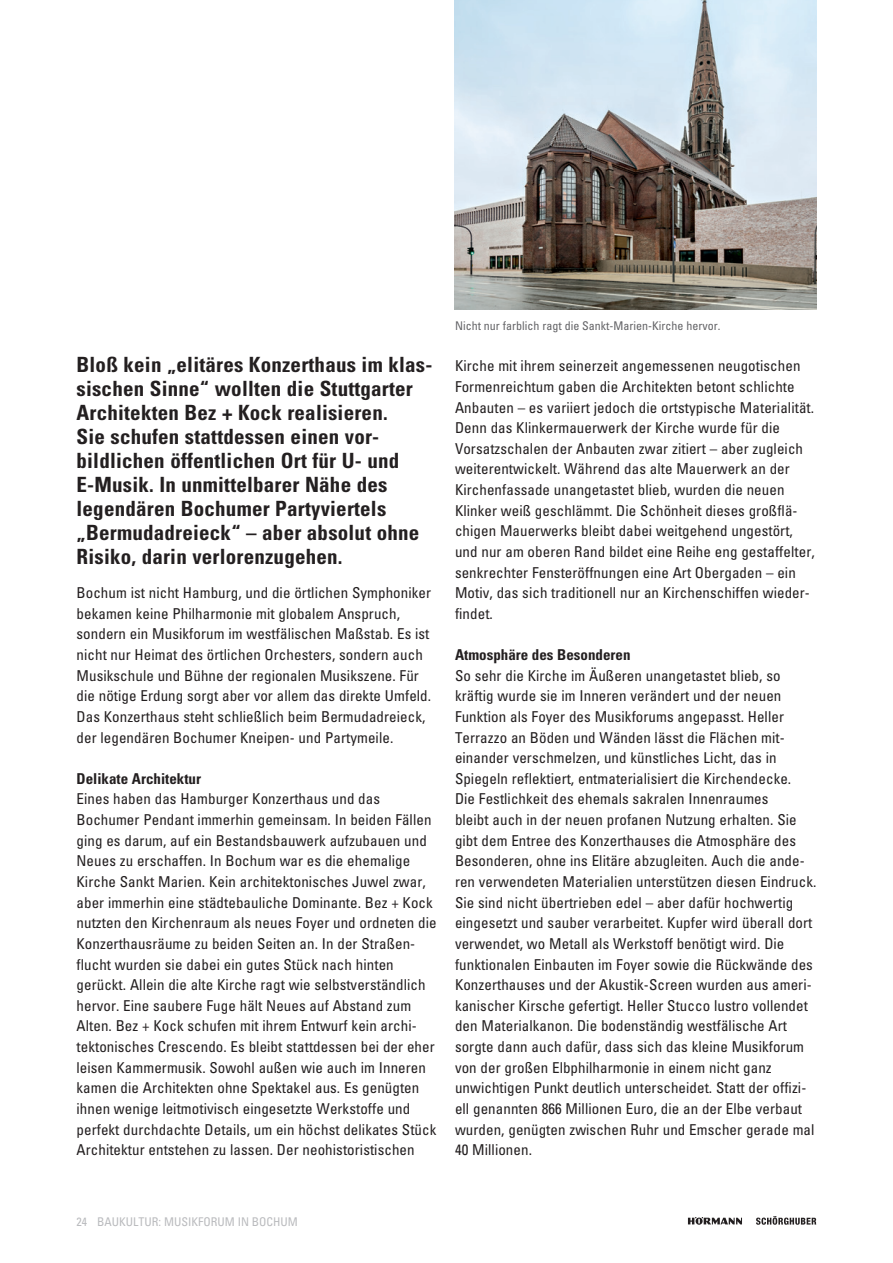
<style>
.page{position:relative;width:893px;height:1263px;background:#fff}
.page>*{position:absolute;margin:0;border:0;box-sizing:border-box;transform-origin:0 0}
.t1{font:700 condensed 21px/24px "Univers LT Std";letter-spacing:.01em;color:#231f20}
.t2{font:condensed 15px/20.7px "Univers LT Std";letter-spacing:.005em;color:#231f20}
.t3{font:700 condensed 15px "Univers LT Std";color:#231f20}
.t4{font:condensed 12px "Univers LT Std";color:#636366}
.t5{font:condensed 12px "Univers LT Std";color:#babbbe}
</style>
<div class="page">
<svg style="left:688px;top:1217px;width:54px;height:8px"></svg>
<svg style="left:756px;top:1216px;width:60px;height:9px"></svg>
<img style="left:455px;top:0;width:361px;height:309px">
<p class="t1" style="left:77px;top:353px;width:357px">Bloß kein „elitäres Konzerthaus im klas&shy;sischen Sinne“ wollten die Stuttgarter Architekten Bez + Kock realisieren.<br>Sie schufen stattdessen einen vor&shy;bildlichen öffentlichen Ort für U- und E-Musik. In unmittelbarer Nähe des legendären Bochumer Partyviertels „Bermudadreieck“ – aber absolut ohne Risiko, darin verlorenzugehen.</p>
<p class="t2" style="left:77px;top:582px;width:356px">Bochum ist nicht Hamburg, und die örtlichen Symphoniker bekamen keine Philharmonie mit globalem Anspruch, sondern ein Musikforum im westfälischen Maßstab. Es ist nicht nur Heimat des örtlichen Orchesters, sondern auch Musikschule und Bühne der regionalen Musikszene. Für die nötige Erdung sorgt aber vor allem das direkte Umfeld.<br>Das Konzerthaus steht schließlich beim Bermudadreieck, der legendären Bochumer Kneipen- und Partymeile.</p>
<p class="t3" style="left:77px;top:769px;width:126px">Delikate Architektur</p>
<p class="t2" style="left:77px;top:788px;width:362px">Eines haben das Hamburger Konzerthaus und das Bochumer Pendant immerhin gemeinsam. In beiden Fällen ging es darum, auf ein Bestandsbauwerk aufzubauen und Neues zu erschaffen. In Bochum war es die ehemalige Kirche Sankt Marien. Kein architektonisches Juwel zwar, aber immerhin eine städtebauliche Dominante. Bez + Kock nutzten den Kirchenraum als neues Foyer und ordneten die Konzerthausräume zu beiden Seiten an. In der Straßen&shy;flucht wurden sie dabei ein gutes Stück nach hinten gerückt. Allein die alte Kirche ragt wie selbstverständlich hervor. Eine saubere Fuge hält Neues auf Abstand zum Alten. Bez + Kock schufen mit ihrem Entwurf kein archi&shy;tektonisches Crescendo. Es bleibt stattdessen bei der eher leisen Kammermusik. Sowohl außen wie auch im Inneren kamen die Architekten ohne Spektakel aus. Es genügten ihnen wenige leitmotivisch eingesetzte Werkstoffe und perfekt durchdachte Details, um ein höchst delikates Stück Architektur entstehen zu lassen. Der neohistoristischen</p>
<p class="t4" style="left:455px;top:318px;width:267px">Nicht nur farblich ragt die Sankt-Marien-Kirche hervor.</p>
<p class="t2" style="left:455px;top:355px;width:361px">Kirche mit ihrem seinerzeit angemessenen neugotischen Formenreichtum gaben die Architekten betont schlichte Anbauten – es variiert jedoch die ortstypische Materialität.<br>Denn das Klinkermauerwerk der Kirche wurde für die Vorsatzschalen der Anbauten zwar zitiert – aber zugleich weiterentwickelt. Während das alte Mauerwerk an der Kirchenfassade unangetastet blieb, wurden die neuen Klinker weiß geschlämmt. Die Schönheit dieses großflä&shy;chigen Mauerwerks bleibt dabei weitgehend ungestört, und nur am oberen Rand bildet eine Reihe eng gestaffelter, senkrechter Fensteröffnungen eine Art Obergaden – ein Motiv, das sich traditionell nur an Kirchenschiffen wieder&shy;findet.</p>
<p class="t3" style="left:455px;top:645px;width:177px">Atmosphäre des Besonderen</p>
<p class="t2" style="left:455px;top:665px;width:363px">So sehr die Kirche im Äußeren unangetastet blieb, so kräftig wurde sie im Inneren verändert und der neuen Funktion als Foyer des Musikforums angepasst. Heller Terrazzo an Böden und Wänden lässt die Flächen mit&shy;einander verschmelzen, und künstliches Licht, das in Spiegeln reflektiert, entmaterialisiert die Kirchendecke.<br>Die Festlichkeit des ehemals sakralen Innenraumes<br>bleibt auch in der neuen profanen Nutzung erhalten. Sie gibt dem Entree des Konzerthauses die Atmosphäre des Besonderen, ohne ins Elitäre abzugleiten. Auch die ande&shy;ren verwendeten Materialien unterstützen diesen Eindruck.<br>Sie sind nicht übertrieben edel – aber dafür hochwertig eingesetzt und sauber verarbeitet. Kupfer wird überall dort verwendet, wo Metall als Werkstoff benötigt wird. Die funktionalen Einbauten im Foyer sowie die Rückwände des Konzerthauses und der Akustik-Screen wurden aus ameri&shy;kanischer Kirsche gefertigt. Heller Stucco lustro vollendet den Materialkanon. Die bodenständig westfälische Art sorgte dann auch dafür, dass sich das kleine Musikforum von der großen Elbphilharmonie in einem nicht ganz unwichtigen Punkt deutlich unterscheidet. Statt der offizi&shy;ell genannten 866 Millionen Euro, die an der Elbe verbaut wurden, genügten zwischen Ruhr und Emscher gerade mal 40 Millionen.</p>
<p class="t5" style="left:77px;top:1214px;width:12px">24</p>
<p class="t5" style="left:97px;top:1214px;width:202px">BAUKULTUR: MUSIKFORUM IN BOCHUM</p>
</div>
